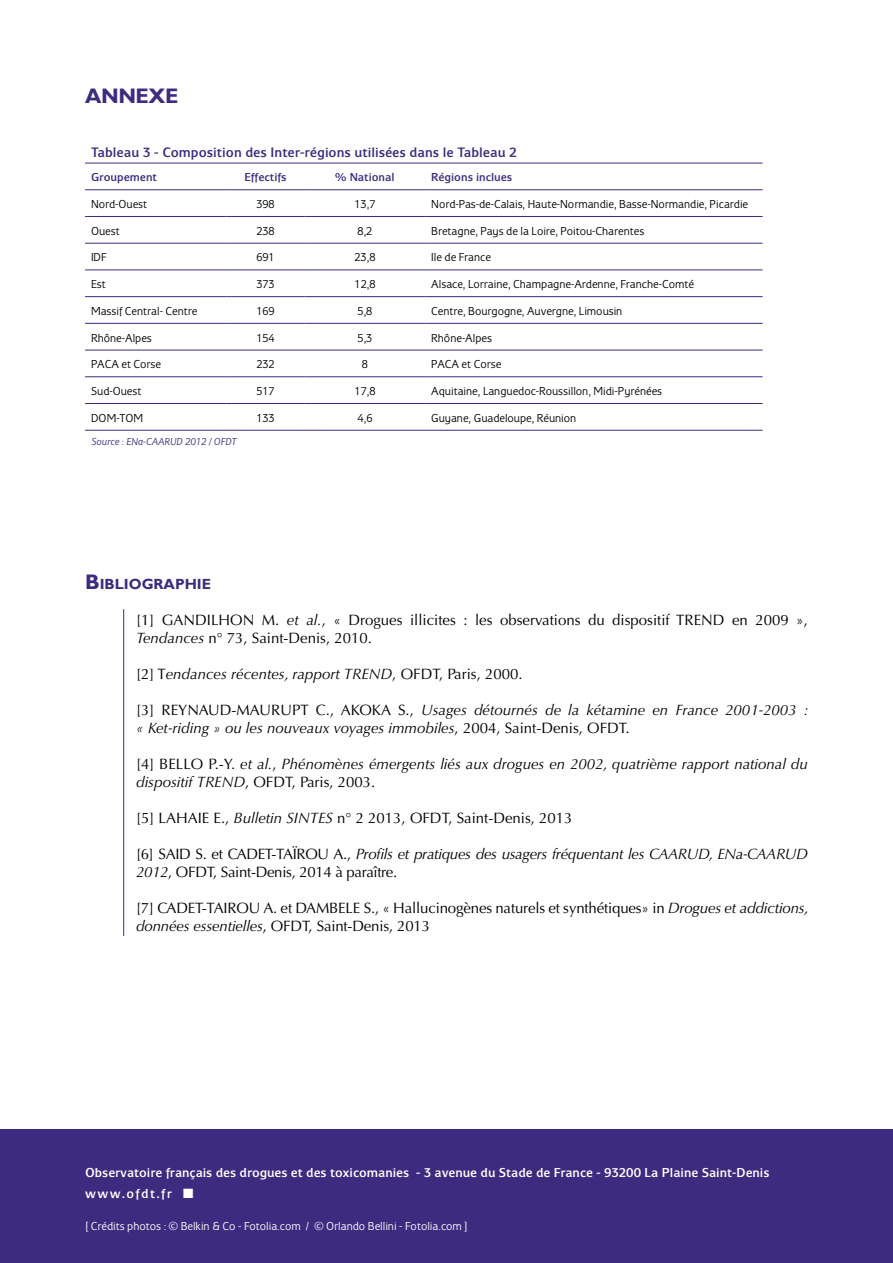
<style>
.page{position:relative;width:893px;height:1263px;background:#fff}
.page>*{position:absolute;margin:0;border:0;box-sizing:border-box;transform-origin:0 0}
.t1{font:700 21px "Gill Sans";letter-spacing:-.02em;color:#3d2b7f}
.t2{font:italic 15px/18px "Optima LT Std";color:#000}
.t3{font:15px/18px "Optima LT Std";color:#000}
.t4{font:italic 15px/18px "Optima LT Std";letter-spacing:-.02em;color:#000}
.t5{font:700 14.7px "Gill Sans";color:#3d2b7f}
.t6{font:500 14.25px "Eurocrat";color:#3d2b7f}
.t7{font:500 13.5px/21px "Eurocrat";color:#fff}
.t8{font:12px "Eurocrat";color:#000}
.t9{font:12px "Eurocrat";color:#fff}
.t10{font:500 12px "Eurocrat";color:#3d2b7f}
.t11{font:italic 10.5px "Eurocrat";color:#3d2b7f}
.s1{font-size:21px}
.s2{font-style:italic}
.s3{font-style:normal}
</style>
<div class="page">
<hr style="left:85px;top:163px;width:141px;height:1px;background:#3d2b7f">
<hr style="left:226px;top:163px;width:79px;height:1px;background:#3d2b7f">
<hr style="left:305px;top:163px;width:120px;height:1px;background:#3d2b7f">
<hr style="left:425px;top:163px;width:338px;height:1px;background:#3d2b7f">
<hr style="left:85px;top:189px;width:141px;height:1px;background:#3d2b7f">
<hr style="left:226px;top:189px;width:79px;height:1px;background:#3d2b7f">
<hr style="left:305px;top:189px;width:120px;height:1px;background:#3d2b7f">
<hr style="left:425px;top:189px;width:338px;height:1px;background:#3d2b7f">
<hr style="left:85px;top:216px;width:141px;height:1px;background:#3d2b7f">
<hr style="left:226px;top:216px;width:79px;height:1px;background:#3d2b7f">
<hr style="left:305px;top:216px;width:120px;height:1px;background:#3d2b7f">
<hr style="left:425px;top:216px;width:338px;height:1px;background:#3d2b7f">
<hr style="left:85px;top:243px;width:141px;height:1px;background:#3d2b7f">
<hr style="left:226px;top:243px;width:79px;height:1px;background:#3d2b7f">
<hr style="left:305px;top:243px;width:120px;height:1px;background:#3d2b7f">
<hr style="left:425px;top:243px;width:338px;height:1px;background:#3d2b7f">
<hr style="left:85px;top:270px;width:141px;height:1px;background:#3d2b7f">
<hr style="left:226px;top:270px;width:79px;height:1px;background:#3d2b7f">
<hr style="left:305px;top:270px;width:120px;height:1px;background:#3d2b7f">
<hr style="left:425px;top:270px;width:338px;height:1px;background:#3d2b7f">
<hr style="left:85px;top:296px;width:141px;height:1px;background:#3d2b7f">
<hr style="left:226px;top:296px;width:79px;height:1px;background:#3d2b7f">
<hr style="left:305px;top:296px;width:120px;height:1px;background:#3d2b7f">
<hr style="left:425px;top:296px;width:338px;height:1px;background:#3d2b7f">
<hr style="left:85px;top:323px;width:141px;height:1px;background:#3d2b7f">
<hr style="left:226px;top:323px;width:79px;height:1px;background:#3d2b7f">
<hr style="left:305px;top:323px;width:120px;height:1px;background:#3d2b7f">
<hr style="left:425px;top:323px;width:338px;height:1px;background:#3d2b7f">
<hr style="left:85px;top:350px;width:141px;height:1px;background:#3d2b7f">
<hr style="left:226px;top:350px;width:79px;height:1px;background:#3d2b7f">
<hr style="left:305px;top:350px;width:120px;height:1px;background:#3d2b7f">
<hr style="left:425px;top:350px;width:338px;height:1px;background:#3d2b7f">
<hr style="left:85px;top:376px;width:141px;height:1px;background:#3d2b7f">
<hr style="left:226px;top:376px;width:79px;height:1px;background:#3d2b7f">
<hr style="left:305px;top:376px;width:120px;height:1px;background:#3d2b7f">
<hr style="left:425px;top:376px;width:338px;height:1px;background:#3d2b7f">
<hr style="left:85px;top:403px;width:141px;height:1px;background:#3d2b7f">
<hr style="left:226px;top:403px;width:79px;height:1px;background:#3d2b7f">
<hr style="left:305px;top:403px;width:120px;height:1px;background:#3d2b7f">
<hr style="left:425px;top:403px;width:338px;height:1px;background:#3d2b7f">
<hr style="left:85px;top:430px;width:141px;height:1px;background:#3d2b7f">
<hr style="left:226px;top:430px;width:79px;height:1px;background:#3d2b7f">
<hr style="left:305px;top:430px;width:120px;height:1px;background:#3d2b7f">
<hr style="left:425px;top:430px;width:338px;height:1px;background:#3d2b7f">
<div style="left:0;top:1129px;width:893px;height:134px;background:#3d2b7f"></div>
<hr style="left:123px;top:609px;width:1px;height:327px;background:#3d2b7f">
<h1 class="t1" style="left:85px;top:83px;width:95px">ANNEXE</h1>
<p class="t6" style="left:91px;top:144px;width:427px">Tableau 3 - Composition des Inter-régions utilisées dans le Tableau 2</p>
<p class="t10" style="left:91px;top:170px;width:68px">Groupement</p>
<p class="t10" style="left:244px;top:170px;width:44px">Effectifs</p>
<p class="t10" style="left:335px;top:170px;width:61px">% National</p>
<p class="t10" style="left:431px;top:170px;width:83px">Régions inclues</p>
<p class="t8" style="left:91px;top:197px;width:58px">Nord-Ouest</p>
<p class="t8" style="left:256px;top:197px;width:20px">398</p>
<p class="t8" style="left:354px;top:197px;width:22px">13,7</p>
<p class="t8" style="left:431px;top:197px;width:318px">Nord-Pas-de-Calais, Haute-Normandie, Basse-Normandie, Picardie</p>
<p class="t8" style="left:91px;top:224px;width:30px">Ouest</p>
<p class="t8" style="left:256px;top:224px;width:20px">238</p>
<p class="t8" style="left:358px;top:224px;width:16px">8,2</p>
<p class="t8" style="left:431px;top:224px;width:215px">Bretagne, Pays de la Loire, Poitou-Charentes</p>
<p class="t8" style="left:91px;top:250px;width:17px">IDF</p>
<p class="t8" style="left:256px;top:250px;width:20px">691</p>
<p class="t8" style="left:354px;top:250px;width:22px">23,8</p>
<p class="t8" style="left:431px;top:250px;width:61px">Ile de France</p>
<p class="t8" style="left:91px;top:277px;width:16px">Est</p>
<p class="t8" style="left:256px;top:277px;width:20px">373</p>
<p class="t8" style="left:355px;top:277px;width:22px">12,8</p>
<p class="t8" style="left:431px;top:277px;width:264px">Alsace, Lorraine, Champagne-Ardenne, Franche-Comté</p>
<p class="t8" style="left:91px;top:304px;width:108px">Massif Central- Centre</p>
<p class="t8" style="left:256px;top:304px;width:20px">169</p>
<p class="t8" style="left:358px;top:304px;width:16px">5,8</p>
<p class="t8" style="left:431px;top:304px;width:193px">Centre, Bourgogne, Auvergne, Limousin</p>
<p class="t8" style="left:91px;top:331px;width:62px">Rhône-Alpes</p>
<p class="t8" style="left:256px;top:331px;width:20px">154</p>
<p class="t8" style="left:358px;top:331px;width:16px">5,3</p>
<p class="t8" style="left:431px;top:331px;width:62px">Rhône-Alpes</p>
<p class="t8" style="left:91px;top:357px;width:71px">PACA et Corse</p>
<p class="t8" style="left:256px;top:357px;width:20px">232</p>
<p class="t8" style="left:362px;top:357px;width:8px">8</p>
<p class="t8" style="left:431px;top:357px;width:71px">PACA et Corse</p>
<p class="t8" style="left:91px;top:384px;width:52px">Sud-Ouest</p>
<p class="t8" style="left:256px;top:384px;width:20px">517</p>
<p class="t8" style="left:355px;top:384px;width:22px">17,8</p>
<p class="t8" style="left:431px;top:384px;width:232px">Aquitaine, Languedoc-Roussillon, Midi-Pyrénées</p>
<p class="t8" style="left:91px;top:411px;width:53px">DOM-TOM</p>
<p class="t8" style="left:256px;top:411px;width:20px">133</p>
<p class="t8" style="left:358px;top:411px;width:16px">4,6</p>
<p class="t8" style="left:431px;top:411px;width:147px">Guyane, Guadeloupe, Réunion</p>
<p class="t11" style="left:91px;top:435px;width:147px">Source : ENa-CAARUD 2012 / OFDT</p>
<p class="t5" style="left:85px;top:575px;width:128px"><span class="s1">B</span>IBLIOGRAPHIE</p>
<p class="t3" style="left:136px;top:611px;width:673px">[1] GANDILHON M. <span class="s2">et al.</span>, « Drogues illicites : les observations du dispositif TREND en 2009 »,<br><span class="s2">Tendances</span> n° 73, Saint-Denis, 2010.</p>
<p class="t2" style="left:136px;top:665px;width:388px"><span class="s3">[2] T</span>endances récentes, rapport TREND<span class="s3">, OFDT, Paris, 2000.</span></p>
<p class="t2" style="left:136px;top:701px;width:674px"><span class="s3">[3] REYNAUD-MAURUPT C., AKOKA S.,</span> Usages détournés de la kétamine en France 2001-2003 : « Ket-riding » ou les nouveaux voyages immobiles<span class="s3">, 2004, Saint-Denis, OFDT.</span></p>
<p class="t2" style="left:136px;top:755px;width:673px"><span class="s3">[4] BELLO P.-Y.</span> et al.<span class="s3">,</span> Phénomènes émergents liés aux drogues en 2002, quatrième rapport national du dispositif TREND<span class="s3">, OFDT, Paris, 2003.</span></p>
<p class="t3" style="left:136px;top:809px;width:438px">[5] LAHAIE E., <span class="s2">Bulletin SINTES</span> n° 2 2013, OFDT, Saint-Denis, 2013</p>
<p class="t4" style="left:136px;top:845px;width:673px"><span class="s3">[6] SAID S. et CADET-TAÏROU A.,</span> Profils et pratiques des usagers fréquentant les CAARUD, ENa-CAARUD<br>2012<span class="s3">, OFDT, Saint-Denis, 2014 à paraître.</span></p>
<p class="t3" style="left:136px;top:899px;width:674px">[7] CADET-TAIROU A. et DAMBELE S., « Hallucinogènes naturels et synthétiques» in <span class="s2">Drogues et addictions, données essentielles</span>, OFDT, Saint-Denis, 2013</p>
<p class="t7" style="left:85px;top:1162px;width:686px">Observatoire français des drogues et des toxicomanies - 3 avenue du Stade de France - 93200 La Plaine Saint-Denis www.ofdt.fr ■</p>
<p class="t9" style="left:85px;top:1219px;width:384px">[ Crédits photos : © Belkin &amp; Co - Fotolia.com / © Orlando Bellini - Fotolia.com ]</p>
</div>
